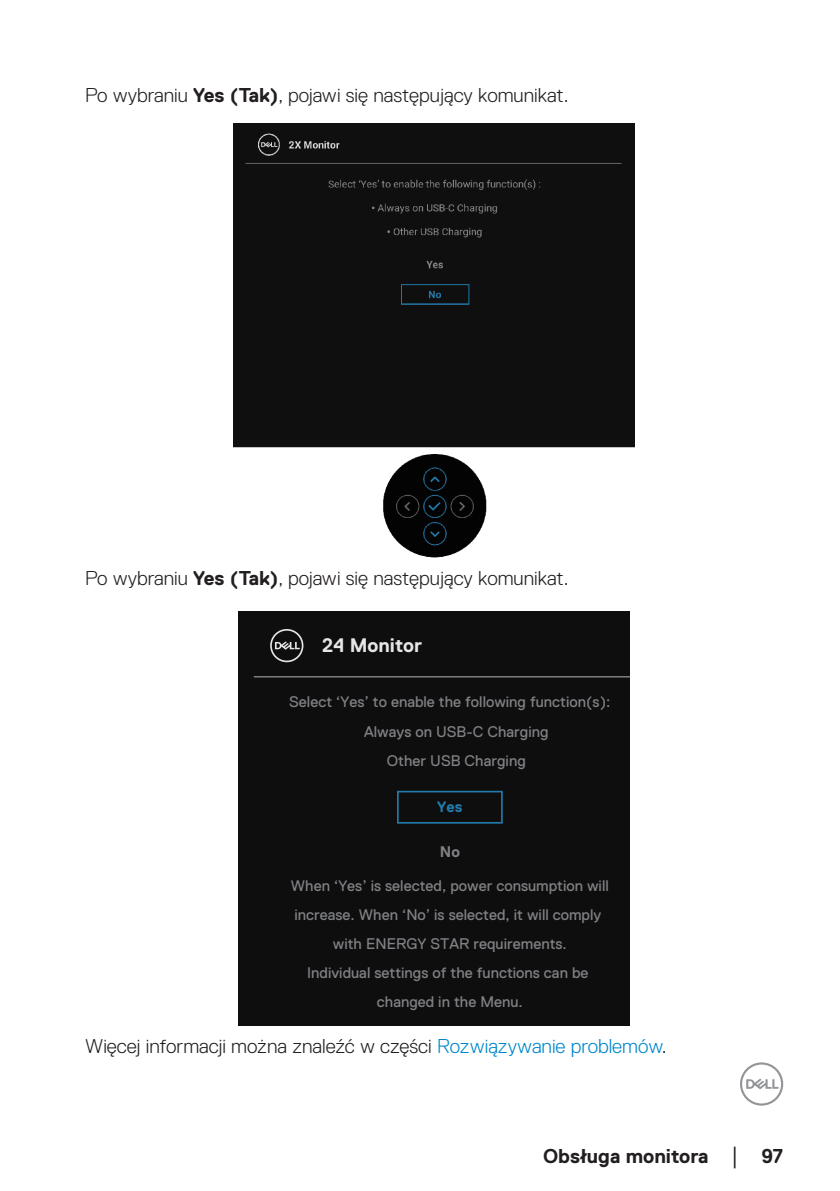
<style>
.page{position:relative;width:840px;height:1191px;background:#fff}
.page>*{position:absolute;margin:0;border:0;box-sizing:border-box;transform-origin:0 0}
.text{font:300 20px "Dell Replica";color:#231f20}
.t1{font:700 20px "Dell Replica";color:#231f20}
.t2{font:700 19.6px "Dell Replica";color:#e5e6e8}
.t3{font:15.4px/29.2px "Dell Replica";color:#7f8185;text-align:center}
.t4{font:700 15.4px "Dell Replica";color:#217bac}
.t5{font:700 15.4px "Dell Replica";color:#7f8185}
.s1{font-weight:700}
.s2{color:#0087cb}
.s3{font-family:"Times New Roman";font-weight:400;font-size:18px}
</style>
<div class="page">
<svg style="left:740px;top:1062px;width:42px;height:43px"></svg>
<img style="left:233px;top:123px;width:401px;height:435px">
<div style="left:238px;top:611px;width:391px;height:414px;background:#0f0e0e"></div>
<hr style="left:254px;top:676px;width:375px;height:1px;background:#95979a">
<svg style="left:270px;top:629px;width:33px;height:33px"></svg>
<div style="left:397px;top:790px;width:105px;height:33px;border:2px solid #217bac"></div>
<p class="text" style="left:85px;top:84px;width:484px">Po wybraniu <span class="s1">Yes (Tak)</span>, pojawi się następujący komunikat.</p>
<p class="text" style="left:85px;top:567px;width:484px">Po wybraniu <span class="s1">Yes (Tak)</span>, pojawi się następujący komunikat.</p>
<p class="t2" style="left:322px;top:634px;width:101px">24 Monitor</p>
<p class="t3" style="left:289px;top:687px;width:322px">Select ‘Yes’ to enable the following function(s):</p>
<p class="t3" style="left:364px;top:716px;width:186px">Always on USB-C Charging</p>
<p class="t3" style="left:386px;top:746px;width:140px">Other USB Charging</p>
<p class="t4" style="left:437px;top:798px;width:27px">Yes</p>
<p class="t5" style="left:439px;top:843px;width:22px">No</p>
<p class="t3" style="left:291px;top:871px;width:319px">When ‘Yes’ is selected, power consumption will increase. When ‘No’ is selected, it will comply with ENERGY STAR requirements.<br>Individual settings of the functions can be changed in the Menu.</p>
<p class="text" style="left:85px;top:1035px;width:582px">Więcej informacji można znaleźć w części <span class="s2">Rozwiązywanie problemów</span>.</p>
<p class="t1" style="left:542px;top:1144px;width:241px">Obsługa monitora <span class="s3">│</span> 97</p>
</div>
